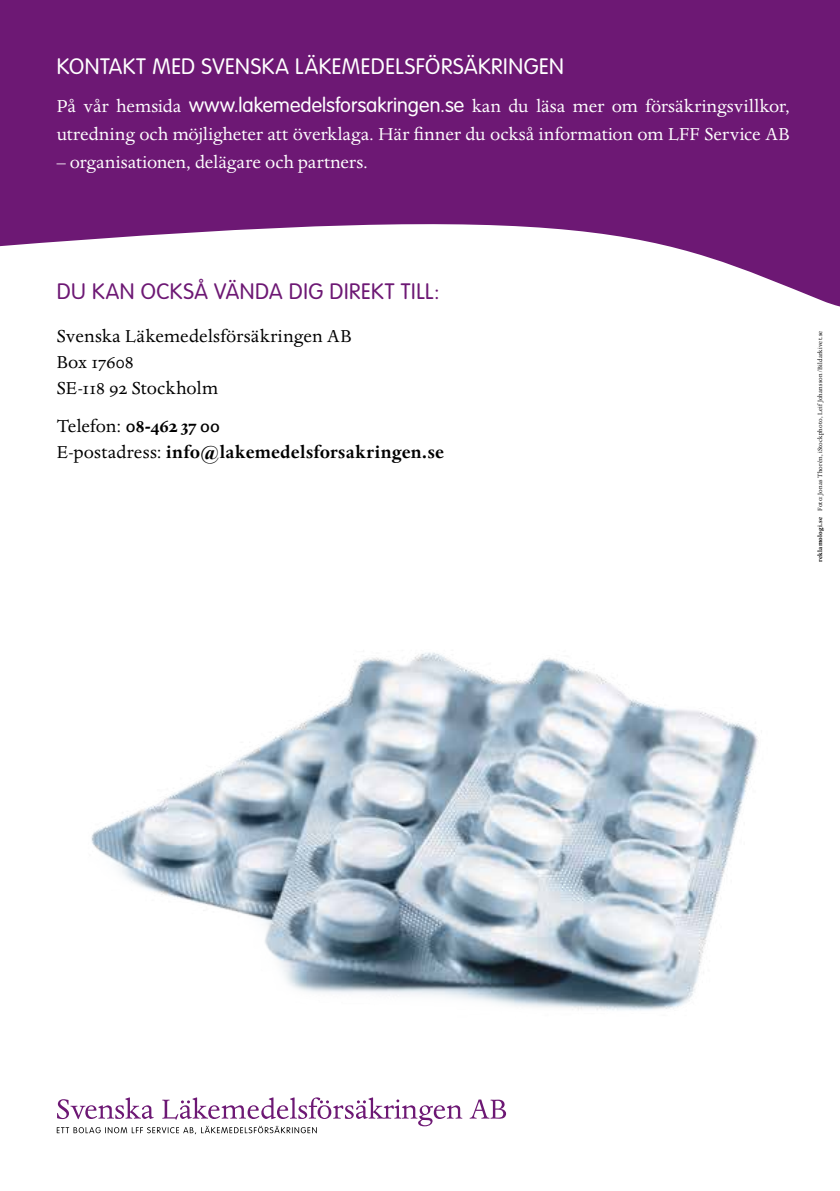
<style>
.page{position:relative;width:840px;height:1191px;background:#fff}
.page>*{position:absolute;margin:0;border:0;box-sizing:border-box;transform-origin:0 0}
.t1{font:300 22px "VAG Rounded Std";letter-spacing:.025em;color:#fff}
.t2{font:300 22px "VAG Rounded Std";letter-spacing:.025em;color:#6d1874}
.t3{font:20px/28px "Dante MT Std";color:#fff}
.t4{font:700 20px/26px "Dante MT Std";letter-spacing:.01em;color:#000}
.t5{font:20px/26px "Dante MT Std";letter-spacing:.01em;color:#000}
.t6{font:7px "Dante MT Std";letter-spacing:.02em;color:#000}
.s1{font-family:"VAG Rounded Std";font-weight:300}
.s2{font-weight:400}
.s3{font-weight:700}
</style>
<div class="page">
<svg style="left:0;top:0;width:839px;height:307px;fill:#6d1874"></svg>
<img style="left:91px;top:652px;width:667px;height:359px">
<svg style="left:470px;top:1099px;width:36px;height:19px"></svg>
<svg style="left:57px;top:1097px;width:405px;height:37px"></svg>
<p class="t1" style="left:57px;top:53px;width:508px">KONTAKT MED SVENSKA LÄKEMEDELSFÖRSÄKRINGEN</p>
<p class="t3" style="left:57px;top:92px;width:734px">På vår hemsida <span class="s1">www.lakemedelsforsakringen.se</span> kan du läsa mer om försäkringsvillkor, utredning och möjligheter att överklaga. Här finner du också information om LFF Service AB</p>
<p class="t3" style="left:57px;top:148px;width:312px">– organisationen, delägare och partners.</p>
<p class="t2" style="left:57px;top:279px;width:384px">DU KAN OCKSÅ VÄNDA DIG DIREKT TILL:</p>
<p class="t5" style="left:57px;top:323px;width:296px">Svenska Läkemedelsförsäkringen AB<br>Box 17608<br>SE-118 92 Stockholm</p>
<p class="t4" style="left:57px;top:413px;width:389px"><span class="s2">Telefon:</span> 08-462 37 00<br><span class="s2">E-postadress:</span> info@lakemedelsforsakringen.se</p>
<p class="t6" style="left:815px;top:562px;width:233px;rotate:-90deg"><span class="s3">reklamologi.se</span> Foto: Jonas Thorén, iStockphoto, Leif Johansson/Bildarkivet.se</p>
</div>
